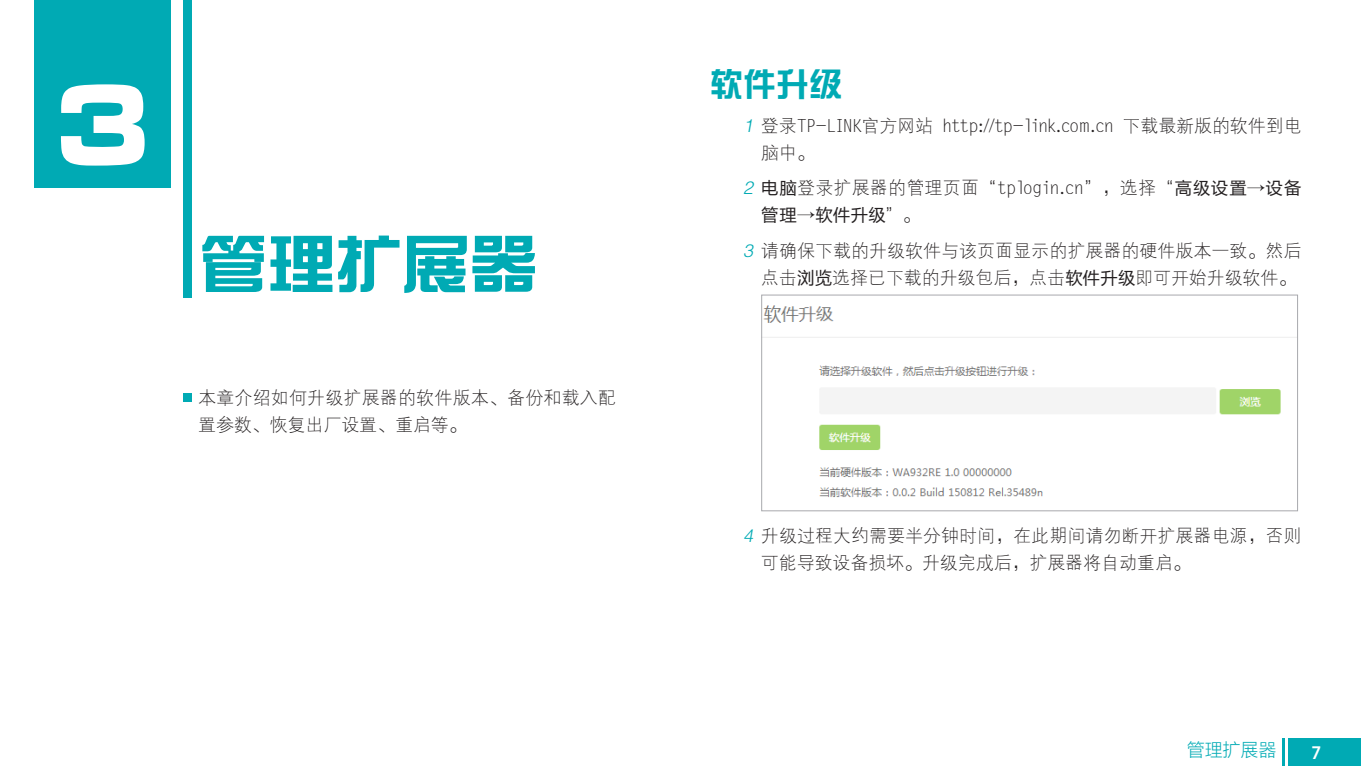
<style>
.page{position:relative;width:1361px;height:766px;background:#fff}
.page>*{position:absolute;margin:0;border:0;box-sizing:border-box;transform-origin:0 0}
.章节编号{font:118.8px "Microgramma D Bold Exte";color:#fff;scale:.88 1}
.一级标题{font:63px "DF Zong Yi Bd 80 Win GB";letter-spacing:-.025em;color:#00aab4;scale:1.1 1}
.二级标题{font:33px "DF Zong Yi Bd 80 Win GB";color:#00aab4}
.页码{font:600 semi-condensed 19.5px "Myriad Pro";color:#fff}
.t1{font:18px/27px "FZXDXJW GB1 0";letter-spacing:.03em;color:#231f20}
.页脚{font:18px "FZLTXHK GBK1 0";letter-spacing:.025em;color:#00aab4}
.t2{font:17.4px "FZLTHK GBK1 0";letter-spacing:.02em;color:#231f20}
.s1{font-family:"FZZDXJW GB1 0";font-style:italic;color:#00aab4}
.s2{font-family:"FZLTHK GBK1 0";font-size:17.4px}
.s3{font-family:"FZXDXJW GB1 0";font-size:18px}
</style>
<div class="page">
<div style="left:1288px;top:737px;width:73px;height:28px;background:#00aab4"></div>
<hr style="left:1282px;top:737px;width:3px;height:28px;background:#00aab4">
<img style="left:763px;top:305px;width:533px;height:192px">
<div style="left:761px;top:294px;width:537px;height:217px;border:1px solid #a8a9ad"></div>
<div style="left:34px;top:0;width:136px;height:187px;background:#00aab4"></div>
<div style="left:183px;top:0;width:8px;height:298px;background:#00aab4"></div>
<div style="left:183px;top:393px;width:8px;height:9px;background:#00aab4"></div>
<p class="章节编号" style="left:56px;top:44px;width:109px">3</p>
<p class="一级标题" style="left:199px;top:232px;width:310px">管理扩展器</p>
<p class="t1" style="left:198px;top:384px;width:419px">本章介绍如何升级扩展器的软件版本、备份和载入配置参数、恢复出厂设置、重启等。</p>
<p class="二级标题" style="left:710px;top:68px;width:133px">软件升级</p>
<p class="t1" style="left:761px;top:112px;width:541px;text-indent:-18px"><span class="s1">1</span> 登录TP-LINK官方网站 http://tp-link.com.cn 下载最新版的软件到电脑中。</p>
<p class="t1" style="left:743px;top:175px;width:560px"><span class="s1">2</span> <span class="s2">电脑</span>登录扩展器的管理页面“tplogin.cn”，选择“<span class="s2">高级设置→设备</span></p>
<p class="t2" style="left:761px;top:205px;width:160px">管理→软件升级<span class="s3">”。</span></p>
<p class="t1" style="left:743px;top:237px;width:560px;text-align:right"><span class="s1">3</span> 请确保下载的升级软件与该页面显示的扩展器的硬件版本一致。然后点击<span class="s2">浏览</span>选择已下载的升级包后，点击<span class="s2">软件升级</span>即可开始升级软件。</p>
<p class="t1" style="left:761px;top:523px;width:542px;text-indent:-18px"><span class="s1">4</span> 升级过程大约需要半分钟时间，在此期间请勿断开扩展器电源，否则可能导致设备损坏。升级完成后，扩展器将自动重启。</p>
<p class="页脚" style="left:1187px;top:739px;width:91px">管理扩展器</p>
<p class="页码" style="left:1311px;top:740px;width:11px">7</p>
</div>
